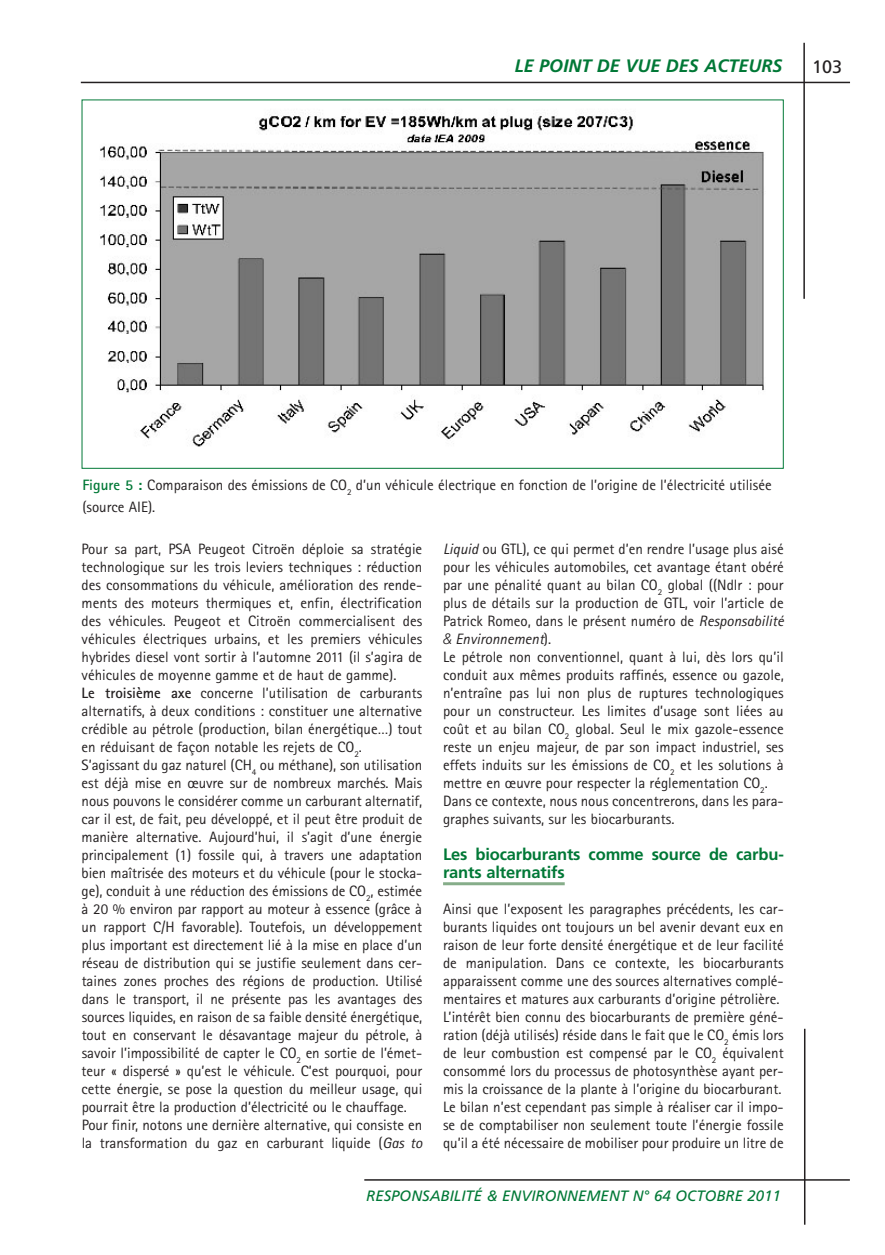
<style>
.page{position:relative;width:885px;height:1255px;background:#fff}
.page>*{position:absolute;margin:0;border:0;box-sizing:border-box;transform-origin:0 0}
.t1{font:italic 700 18px "Frutiger";color:#007836}
.t2{font:18px "Frutiger";color:#231f20}
.t3{font:700 16.5px/18px "Frutiger";letter-spacing:-.01em;color:#007836}
.t4{font:15px/18px "Rotis Sans Serif";color:#231f20}
.t5{font:italic 15px "Frutiger";color:#007836}
.s1{font-weight:700;color:#007836}
.s2{font-weight:700}
.s3{font-style:italic}
.s4{font-family:"Helvetica Neue";font-weight:300;font-style:italic}
</style>
<div class="page">
<hr style="left:81px;top:82px;width:768px;height:1px;background:#231f20">
<hr style="left:803px;top:43px;width:1px;height:256px;background:#231f20">
<hr style="left:364px;top:1179px;width:485px;height:1px;background:#231f20">
<hr style="left:803px;top:1028px;width:2px;height:196px;background:#231f20">
<hr style="left:443px;top:882px;width:121px;height:3px;background:#86ad89">
<img style="left:100px;top:113px;width:664px;height:334px">
<p class="t1" style="left:514px;top:59px;width:269px">LE POINT DE VUE DES ACTEURS</p>
<p class="t2" style="left:812px;top:59px;width:32px">103</p>
<p class="t4" style="left:82px;top:476px;width:691px;line-height:21.6px"><span class="s1">Figure 5 :</span> Comparaison des émissions de CO<sub>2</sub> d’un véhicule électrique en fonction de l’origine de l’électricité utilisée (source AIE).</p>
<p class="t4" style="left:82px;top:541px;width:342px">Pour sa part, PSA Peugeot Citroën déploie sa stratégie technologique sur les trois leviers techniques : réduction des consommations du véhicule, amélioration des rende&shy;ments des moteurs thermiques et, enfin, électrification des véhicules. Peugeot et Citroën commercialisent des véhicules électriques urbains, et les premiers véhicules hybrides diesel vont sortir à l’automne 2011 (il s’agira de véhicules de moyenne gamme et de haut de gamme).<br><span class="s2">Le troisième axe</span> concerne l’utilisation de carburants alternatifs, à deux conditions : constituer une alternative crédible au pétrole (production, bilan énergétique…) tout en réduisant de façon notable les rejets de CO<sub>2</sub>.<br>S’agissant du gaz naturel (CH<sub>4</sub> ou méthane), son utilisation est déjà mise en œuvre sur de nombreux marchés. Mais nous pouvons le considérer comme un carburant alternatif, car il est, de fait, peu développé, et il peut être produit de manière alternative. Aujourd’hui, il s’agit d’une énergie principalement (1) fossile qui, à travers une adaptation bien maîtrisée des moteurs et du véhicule (pour le stocka&shy;ge), conduit à une réduction des émissions de CO<sub>2</sub>, estimée à 20 % environ par rapport au moteur à essence (grâce à un rapport C/H favorable). Toutefois, un développement plus important est directement lié à la mise en place d’un réseau de distribution qui se justifie seulement dans cer&shy;taines zones proches des régions de production. Utilisé dans le transport, il ne présente pas les avantages des sources liquides, en raison de sa faible densité énergétique, tout en conservant le désavantage majeur du pétrole, à savoir l’impossibilité de capter le CO<sub>2</sub> en sortie de l’émet&shy;teur « dispersé » qu’est le véhicule. C’est pourquoi, pour cette énergie, se pose la question du meilleur usage, qui pourrait être la production d’électricité ou le chauffage.<br>Pour finir, notons une dernière alternative, qui consiste en la transformation du gaz en carburant liquide (<span class="s3">Gas to</span></p>
<p class="t4" style="left:443px;top:541px;width:342px"><span class="s3">Liquid</span> ou GTL), ce qui permet d’en rendre l’usage plus aisé pour les véhicules automobiles, cet avantage étant obéré par une pénalité quant au bilan CO<sub>2</sub> global ((Ndlr : pour plus de détails sur la production de GTL, voir l’article de Patrick Romeo, dans le présent numéro de <span class="s3">Responsabilité </span><span class="s4">&amp;</span> <span class="s3">Environnement</span>).<br>Le pétrole non conventionnel, quant à lui, dès lors qu’il conduit aux mêmes produits raffinés, essence ou gazole, n’entraîne pas lui non plus de ruptures technologiques pour un constructeur. Les limites d’usage sont liées au coût et au bilan CO<sub>2</sub> global. Seul le mix gazole-essence reste un enjeu majeur, de par son impact industriel, ses effets induits sur les émissions de CO<sub>2</sub> et les solutions à mettre en œuvre pour respecter la réglementation CO<sub>2</sub>.<br>Dans ce contexte, nous nous concentrerons, dans les para&shy;graphes suivants, sur les biocarburants.</p>
<p class="t3" style="left:443px;top:846px;width:342px">Les biocarburants comme source de carbu&shy;rants alternatifs</p>
<p class="t4" style="left:443px;top:901px;width:342px">Ainsi que l’exposent les paragraphes précédents, les car&shy;burants liquides ont toujours un bel avenir devant eux en raison de leur forte densité énergétique et de leur facilité de manipulation. Dans ce contexte, les biocarburants apparaissent comme une des sources alternatives complé&shy;mentaires et matures aux carburants d’origine pétrolière.<br>L’intérêt bien connu des biocarburants de première géné&shy;ration (déjà utilisés) réside dans le fait que le CO<sub>2</sub> émis lors de leur combustion est compensé par le CO<sub>2</sub> équivalent consommé lors du processus de photosynthèse ayant per&shy;mis la croissance de la plante à l’origine du biocarburant.<br>Le bilan n’est cependant pas simple à réaliser car il impo&shy;se de comptabiliser non seulement toute l’énergie fossile qu’il a été nécessaire de mobiliser pour produire un litre de</p>
<p class="t5" style="left:366px;top:1189px;width:416px">RESPONSABILITÉ &amp; ENVIRONNEMENT N° 64 OCTOBRE 2011</p>
</div>
